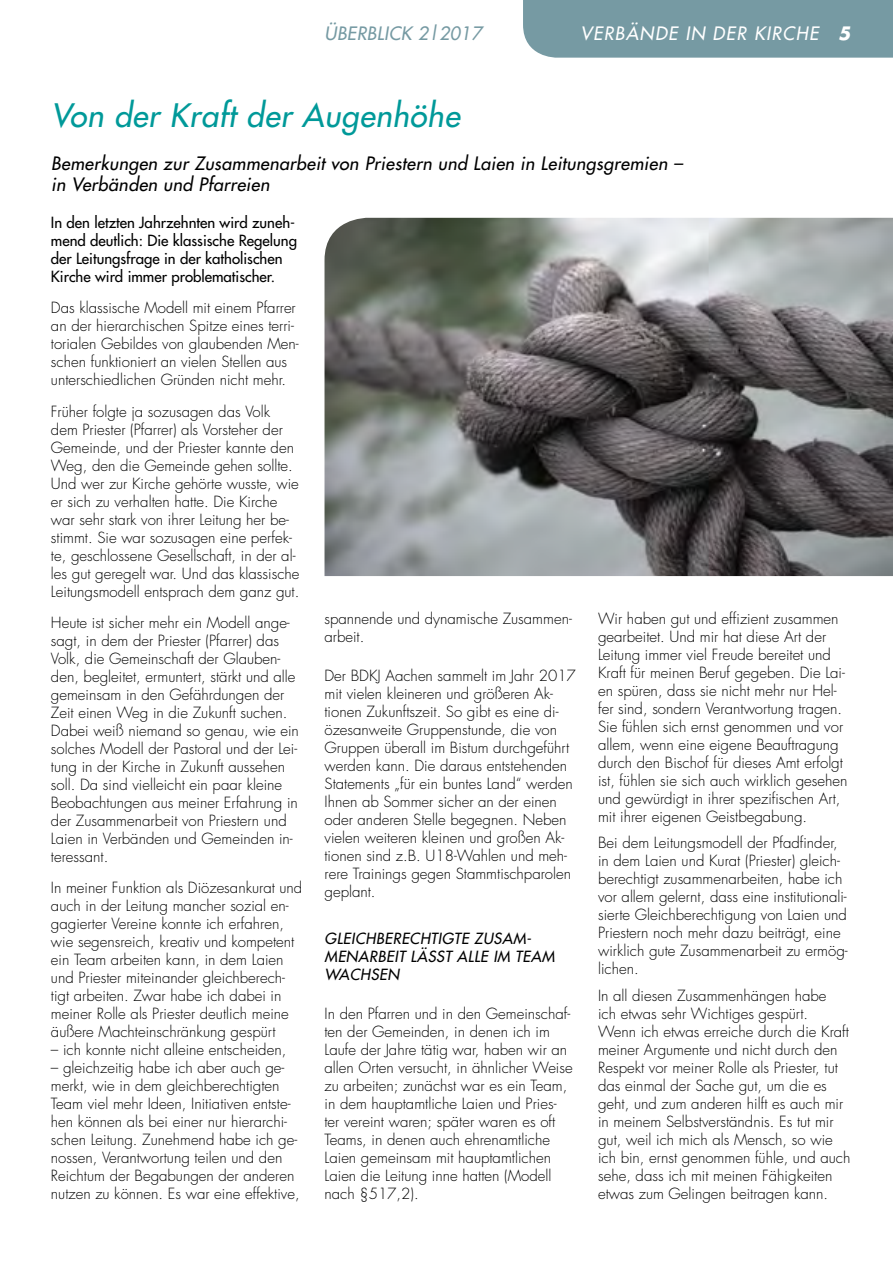
<style>
.page{position:relative;width:893px;height:1263px;background:#fff}
.page>*{position:absolute;margin:0;border:0;box-sizing:border-box;transform-origin:0 0}
.t1{font:italic 31.5px "Futura";letter-spacing:.02em;color:#099}
.t2{font:italic 18px/21.6px "Futura";letter-spacing:.02em;color:#000}
.t3{font:italic 18px "Futura";letter-spacing:.07em;color:#fff}
.t4{font:italic 18px "Futura";letter-spacing:.02em;color:#769aa3}
.t5{font:300 15px/18px "Futura";color:#000}
.t6{font:15px/18px "Futura";color:#000}
.t7{font:italic 15px "Futura";letter-spacing:.03em;color:#000}
.s1{font-weight:700}
</style>
<div class="page">
<div style="left:523px;top:0;width:370px;height:58px;background:#769aa3"></div>
<img style="left:324px;top:218px;width:569px;height:358px">
<p class="t4" style="left:325px;top:22px;width:24px">ÜBERB</p>
<p class="t4" style="left:377px;top:22px;width:106px">LICK 2|2017</p>
<p class="t3" style="left:580px;top:22px;width:272px">Verbände in der Kirche <span class="s1">5</span></p>
<h1 class="t1" style="left:51px;top:95px;width:410px">Von der Kraft der Augenhöhe</h1>
<p class="t2" style="left:51px;top:152px;width:633px">Bemerkungen zur Zusammenarbeit von Priestern und Laien in Leitungsgremien – in Verbänden und Pfarreien</p>
<p class="t6" style="left:51px;top:213px;width:248px">In den letzten Jahrzehnten wird zuneh&shy;mend deutlich: Die klassische Regelung der Leitungsfrage in der katholischen Kirche wird immer problematischer.</p>
<p class="t5" style="left:51px;top:299px;width:249px">Das klassische Modell mit einem Pfarrer an der hierarchischen Spitze eines terri&shy;torialen Gebildes von glaubenden Men&shy;schen funktioniert an vielen Stellen aus unterschiedlichen Gründen nicht mehr.</p>
<p class="t5" style="left:51px;top:402px;width:250px">Früher folgte ja sozusagen das Volk dem Priester (Pfarrer) als Vorsteher der Gemeinde, und der Priester kannte den Weg, den die Gemeinde gehen sollte.<br>Und wer zur Kirche gehörte wusste, wie er sich zu verhalten hatte. Die Kirche war sehr stark von ihrer Leitung her be&shy;stimmt. Sie war sozusagen eine perfek&shy;te, geschlossene Gesellschaft, in der al&shy;les gut geregelt war. Und das klassische Leitungsmodell entsprach dem ganz gut.</p>
<p class="t5" style="left:51px;top:613px;width:250px">Heute ist sicher mehr ein Modell ange&shy;sagt, in dem der Priester (Pfarrer) das Volk, die Gemeinschaft der Glauben&shy;den, begleitet, ermuntert, stärkt und alle gemeinsam in den Gefährdungen der Zeit einen Weg in die Zukunft suchen.<br>Dabei weiß niemand so genau, wie ein solches Modell der Pastoral und der Lei&shy;tung in der Kirche in Zukunft aussehen soll. Da sind vielleicht ein paar kleine Beobachtungen aus meiner Erfahrung in der Zusammenarbeit von Priestern und Laien in Verbänden und Gemeinden in&shy;teressant.</p>
<p class="t5" style="left:51px;top:879px;width:253px">In meiner Funktion als Diözesankurat und auch in der Leitung mancher sozial en&shy;gagierter Vereine konnte ich erfahren, wie segensreich, kreativ und kompetent ein Team arbeiten kann, in dem Laien und Priester miteinander gleichberech&shy;tigt arbeiten. Zwar habe ich dabei in meiner Rolle als Priester deutlich meine äußere Machteinschränkung gespürt</p>
<p class="t5" style="left:51px;top:1041px;width:237px">– ich konnte nicht alleine entscheiden,</p>
<p class="t5" style="left:51px;top:1059px;width:250px">– gleichzeitig habe ich aber auch ge&shy;merkt, wie in dem gleichberechtigten Team viel mehr Ideen, Initiativen entste&shy;hen können als bei einer nur hierarchi&shy;schen Leitung. Zunehmend habe ich ge&shy;nossen, Verantwortung teilen und den Reichtum der Begabungen der anderen nutzen zu können. Es war eine effektive,</p>
<p class="t5" style="left:598px;top:609px;width:251px">Wir haben gut und effizient zusammen gearbeitet. Und mir hat diese Art der Leitung immer viel Freude bereitet und Kraft für meinen Beruf gegeben. Die Lai&shy;en spüren, dass sie nicht mehr nur Hel&shy;fer sind, sondern Verantwortung tragen.<br>Sie fühlen sich ernst genommen und vor allem, wenn eine eigene Beauftragung durch den Bischof für dieses Amt erfolgt ist, fühlen sie sich auch wirklich gesehen und gewürdigt in ihrer spezifischen Art, mit ihrer eigenen Geistbegabung.</p>
<p class="t5" style="left:598px;top:834px;width:251px">Bei dem Leitungsmodell der Pfadfinder, in dem Laien und Kurat (Priester) gleich&shy;berechtigt zusammenarbeiten, habe ich vor allem gelernt, dass eine institutionali&shy;sierte Gleichberechtigung von Laien und Priestern noch mehr dazu beiträgt, eine wirklich gute Zusammenarbeit zu ermög&shy;lichen.</p>
<p class="t5" style="left:598px;top:987px;width:254px">In all diesen Zusammenhängen habe<br>ich etwas sehr Wichtiges gespürt.<br>Wenn ich etwas erreiche durch die Kraft meiner Argumente und nicht durch den Respekt vor meiner Rolle als Priester, tut das einmal der Sache gut, um die es geht, und zum anderen hilft es auch mir in meinem Selbstverständnis. Es tut mir gut, weil ich mich als Mensch, so wie ich bin, ernst genommen fühle, und auch sehe, dass ich mit meinen Fähigkeiten etwas zum Gelingen beitragen kann.</p>
<p class="t5" style="left:324px;top:609px;width:249px">spannende und dynamische Zusammen&shy;arbeit.</p>
<p class="t5" style="left:324px;top:666px;width:253px">Der BDKJ Aachen sammelt im Jahr 2017 mit vielen kleineren und größeren Ak&shy;tionen Zukunftszeit. So gibt es eine di&shy;özesanweite Gruppenstunde, die von Gruppen überall im Bistum durchgeführt werden kann. Die daraus entstehenden Statements „für ein buntes Land“ werden Ihnen ab Sommer sicher an der einen oder anderen Stelle begegnen. Neben vielen weiteren kleinen und großen Ak&shy;tionen sind z.B. U18-Wahlen und meh&shy;rere Trainings gegen Stammtischparolen geplant.</p>
<p class="t7" style="left:324px;top:929px;width:62px">Gleichberec</p>
<p class="t7" style="left:420px;top:929px;width:85px">htig te Zusam</p>
<p class="t7" style="left:526px;top:929px;width:6px">-</p>
<p class="t7" style="left:324px;top:947px;width:44px">menarbe</p>
<p class="t7" style="left:395px;top:947px;width:72px">it lässt alle</p>
<p class="t7" style="left:493px;top:947px;width:33px">im Team</p>
<p class="t7" style="left:324px;top:965px;width:13px">wac</p>
<p class="t7" style="left:360px;top:965px;width:41px">hsen</p>
<p class="t5" style="left:324px;top:1005px;width:250px">In den Pfarren und in den Gemeinschaf&shy;ten der Gemeinden, in denen ich im Laufe der Jahre tätig war, haben wir an allen Orten versucht, in ähnlicher Weise zu arbeiten; zunächst war es ein Team, in dem hauptamtliche Laien und Pries&shy;ter vereint waren; später waren es oft Teams, in denen auch ehrenamtliche Laien gemeinsam mit hauptamtlichen Laien die Leitung inne hatten (Modell nach §517,2).</p>
</div>
